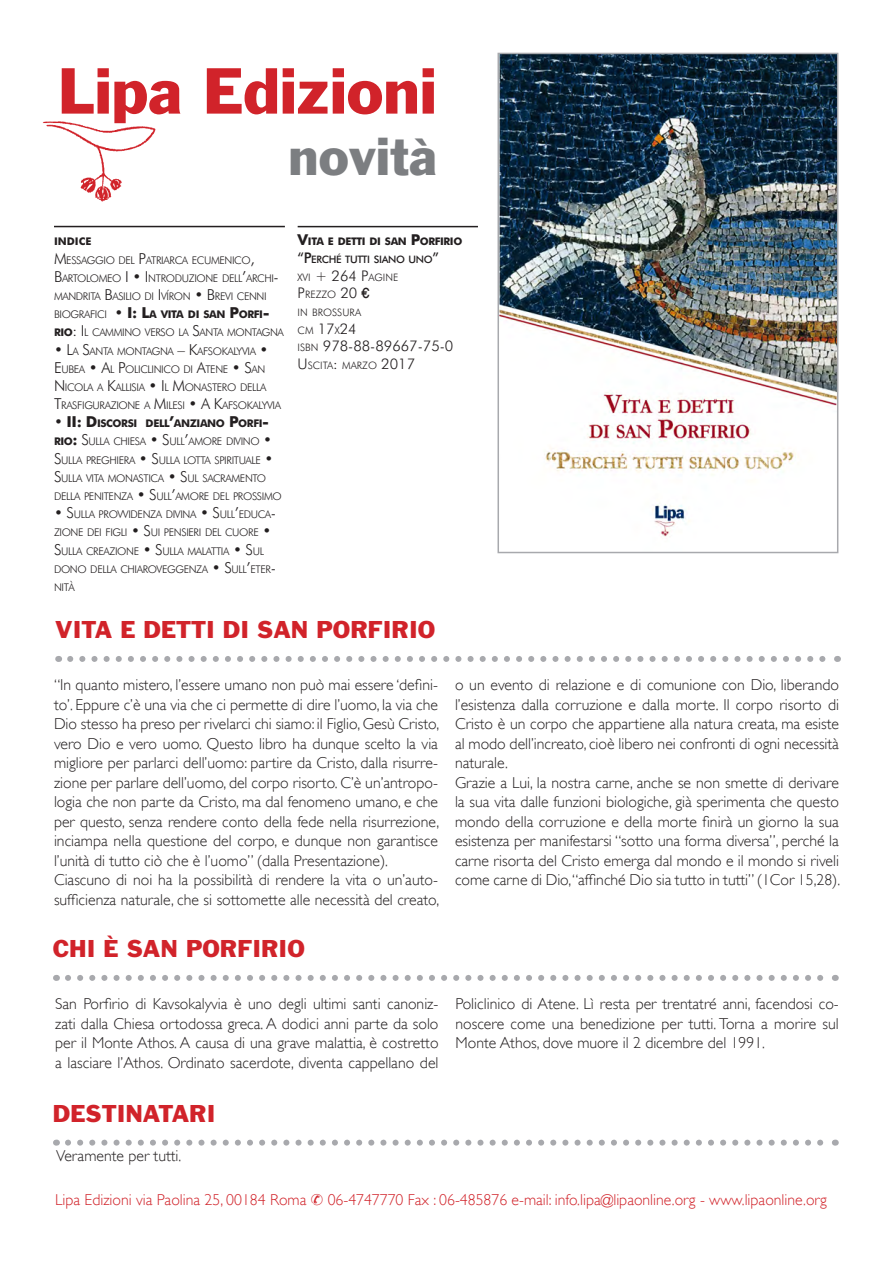
<style>
.page{position:relative;width:893px;height:1263px;background:#fff}
.page>*{position:absolute;margin:0;border:0;box-sizing:border-box;transform-origin:0 0}
.t1{font:60px "Franklin Gothic";color:#d1232a}
.t2{font:49.35px "Franklin Gothic";color:#7c7e81}
.t3{font:22.5px "Franklin Gothic";color:#d1232a}
.t4{font:300 15.75px/19.5px "Gill Sans";color:#231f20;text-align:justify}
.t5{font:300 15.75px "Gill Sans";color:#d1232a}
.t6{font:300 14.7px "Futura BT";color:#231f20}
.t7{font:300 10.65px/18.1px "Futura BT";letter-spacing:-.035em;color:#231f20}
.t8{font:700 10.65px "Futura BT";color:#231f20}
.t9{font:700 10.5px "Futura BT";letter-spacing:-.035em;color:#231f20}
.t10{font:300 10.35px "Futura BT";color:#231f20}
.t11{font:500 10.35px "Futura BT";letter-spacing:-.035em;color:#231f20}
.s1{font-size:15.15px}
.s2{font-weight:700;font-size:15.15px}
.s3{font-weight:700}
.s4{font-size:15px}
.s5{font-size:14.7px}
.s6{font-family:"Helvetica";font-weight:400;font-size:14.7px}
.s7{font-size:10.35px}
</style>
<div class="page">
<img style="left:43px;top:121px;width:113px;height:81px">
<img style="left:500px;top:56px;width:335px;height:481px">
<div style="left:497px;top:53px;width:341px;height:500px;border:2px solid #a8a9ad"></div>
<hr style="left:298px;top:226px;width:180px;height:1px;background:#231f20">
<hr style="left:54px;top:226px;width:231px;height:1px;background:#231f20">
<svg style="left:70px;top:656px;width:756px;height:6px"></svg>
<svg style="left:68px;top:975px;width:756px;height:6px"></svg>
<svg style="left:68px;top:1139px;width:756px;height:6px"></svg>
<p class="t1" style="left:58px;top:53px;width:380px">Lipa Edizioni</p>
<p class="t2" style="left:289px;top:124px;width:150px">novità</p>
<p class="t8" style="left:54px;top:235px;width:39px">INDICE</p>
<p class="t7" style="left:54px;top:251px;width:231px"><span class="s1">M</span>ESSAGGIO DEL <span class="s1">P</span>ATRIARCA ECUMENICO<span class="s1">, B</span>ARTOLOMEO <span class="s1">I • I</span> NTRODUZIONE DELL<span class="s1">’</span>ARCHI<span class="s1">-</span>MANDRITA <span class="s1">B</span>ASILIO DI <span class="s1">I</span>VÍRON <span class="s1">• B</span>REVI CENNI BIOGRAFICI <span class="s1">•</span> <span class="s2">I : L</span><span class="s3">A VITA DI SAN</span> <span class="s2">P</span><span class="s3">ORFI</span><span class="s2">-</span><span class="s3">RIO</span><span class="s1">: I</span> L CAMMINO VERSO LA <span class="s1">S</span>ANTA MONTAGNA</p>
<p class="t7" style="left:54px;top:342px;width:229px"><span class="s1">• L</span>A <span class="s1">S</span>ANTA MONTAGNA <span class="s1">– K</span>AFSOKALYVIA <span class="s1">•<br>E</span> UBEA <span class="s1">• A</span>L <span class="s1">P</span>OLICLINICO DI <span class="s1">A</span>TENE <span class="s1">• S</span>AN<br><span class="s1">N</span> ICOLA A <span class="s1">K</span>ALLISIA <span class="s1">• I</span> L <span class="s1">M</span>ONASTERO DELLA <span class="s1">T</span>RASFIGURAZIONE A <span class="s1">M</span>ILESI <span class="s1">• A K</span>AFSOKALYVIA</p>
<p class="t7" style="left:54px;top:414px;width:229px"><span class="s1">•</span> <span class="s2">II : D</span> <span class="s3">ISCORSI DELL</span><span class="s2">’</span><span class="s3">ANZIANO</span> <span class="s2">P</span><span class="s3">ORFI</span><span class="s2">-</span><span class="s3">RIO</span><span class="s2">:</span> <span class="s1">S</span>ULLA CHIESA <span class="s1">• S</span>ULL<span class="s1">’</span>AMORE DIVINO <span class="s1">• S</span>ULLA PREGHIERA <span class="s1">• S</span>ULLA LOTTA SPIRITUALE <span class="s1">• S</span>ULLA VITA MONASTICA <span class="s1">• S</span>UL SACRAMENTO DELLA PENITENZA <span class="s1">• S</span>ULL<span class="s1">’</span>AMORE DEL PROSSIMO</p>
<p class="t7" style="left:54px;top:505px;width:224px"><span class="s1">• S</span>ULLA PROVVIDENZA DIVINA <span class="s1">• S</span>ULL<span class="s1">’</span>EDUCA<span class="s1">-<br></span>ZIONE DEI FIGLI <span class="s1">• S</span>UI PENSIERI DEL CUORE <span class="s1">•<br>S</span>ULLA CREAZIONE <span class="s1">• S</span>ULLA MALATTIA <span class="s1">• S</span>UL<br>DONO DELLA CHIAROVEGGENZA <span class="s1">• S</span>ULL<span class="s1">’</span>ETER<span class="s1">-<br></span>NITÀ</p>
<p class="t9" style="left:298px;top:235px;width:166px"><span class="s4">V</span>ITA E DETTI DI SAN <span class="s4">P</span>ORFIRIO</p>
<p class="t11" style="left:298px;top:253px;width:143px"><span class="s5">“P</span>ERCHÉ TUTTI SIANO UNO<span class="s5">”</span></p>
<p class="t10" style="left:298px;top:271px;width:102px">XVI <span class="s5">+ 264 P</span>AGINE</p>
<p class="t10" style="left:298px;top:288px;width:74px"><span class="s5">P</span>REZZO <span class="s5">20</span> <span class="s6">€</span></p>
<p class="t10" style="left:298px;top:306px;width:65px">IN BROSSURA</p>
<p class="t6" style="left:298px;top:319px;width:61px"><span class="s7">CM</span> 17<span class="s7">X</span>24</p>
<p class="t6" style="left:298px;top:337px;width:157px"><span class="s7">ISBN</span> 978-88-89667-75-0</p>
<p class="t10" style="left:298px;top:359px;width:119px"><span class="s5">U</span> SCITA<span class="s5">:</span> MARZO <span class="s5">2017</span></p>
<p class="t3" style="left:55px;top:615px;width:382px">VITA E DETTI DI SAN PORFIRIO</p>
<p class="t4" style="left:54px;top:675px;width:387px">“In quanto mistero, l’essere umano non può mai essere ‘defini&shy;to’. Eppure c’è una via che ci permette di dire l’uomo, la via che Dio stesso ha preso per rivelarci chi siamo: il Figlio, Gesù Cristo, vero Dio e vero uomo. Questo libro ha dunque scelto la via migliore per parlarci dell’uomo: partire da Cristo, dalla risurre&shy;zione per parlare dell’uomo, del corpo risorto. C’è un’antropo&shy;logia che non parte da Cristo, ma dal fenomeno umano, e che per questo, senza rendere conto della fede nella risurrezione, inciampa nella questione del corpo, e dunque non garantisce l’unità di tutto ciò che è l’uomo” (dalla Presentazione).</p>
<p class="t4" style="left:54px;top:870px;width:387px">Ciascuno di noi ha la possibilità di rendere la vita o un’auto&shy;sufficienza naturale, che si sottomette alle necessità del creato,</p>
<p class="t3" style="left:53px;top:934px;width:253px">CHI È SAN PORFIRIO</p>
<p class="t4" style="left:455px;top:675px;width:385px">o un evento di relazione e di comunione con Dio, liberando l’esistenza dalla corruzione e dalla morte. Il corpo risorto di Cristo è un corpo che appartiene alla natura creata, ma esiste al modo dell’increato, cioè libero nei confronti di ogni necessità naturale.</p>
<p class="t4" style="left:455px;top:773px;width:387px">Grazie a Lui, la nostra carne, anche se non smette di derivare la sua vita dalle funzioni biologiche, già sperimenta che questo mondo della corruzione e della morte finirà un giorno la sua esistenza per manifestarsi “sotto una forma diversa”, perché la carne risorta del Cristo emerga dal mondo e il mondo si riveli come carne di Dio,“affinché Dio sia tutto in tutti” (1Cor 15,28).</p>
<p class="t4" style="left:55px;top:994px;width:385px">San Porfirio di Kavsokalyvia è uno degli ultimi santi canoniz&shy;zati dalla Chiesa ortodossa greca. A dodici anni parte da solo per il Monte Athos. A causa di una grave malattia, è costretto a lasciare l’Athos. Ordinato sacerdote, diventa cappellano del</p>
<p class="t4" style="left:455px;top:994px;width:385px">Policlinico di Atene. Lì resta per trentatré anni, facendosi co&shy;noscere come una benedizione per tutti. Torna a morire sul Monte Athos, dove muore il 2 dicembre del 1991.</p>
<p class="t3" style="left:53px;top:1099px;width:164px">DESTINATARI</p>
<p class="t4" style="left:56px;top:1145px;width:127px">Veramente per tutti.</p>
<p class="t5" style="left:55px;top:1191px;width:253px">Lipa Edizioni via Paolina 25, 00184 Roma</p>
<p class="t5" style="left:328px;top:1191px;width:501px">06-4747770 Fax : 06-485876 e-mail: info.lipa@lipaonline.org - www.lipaonline.org</p>
</div>
